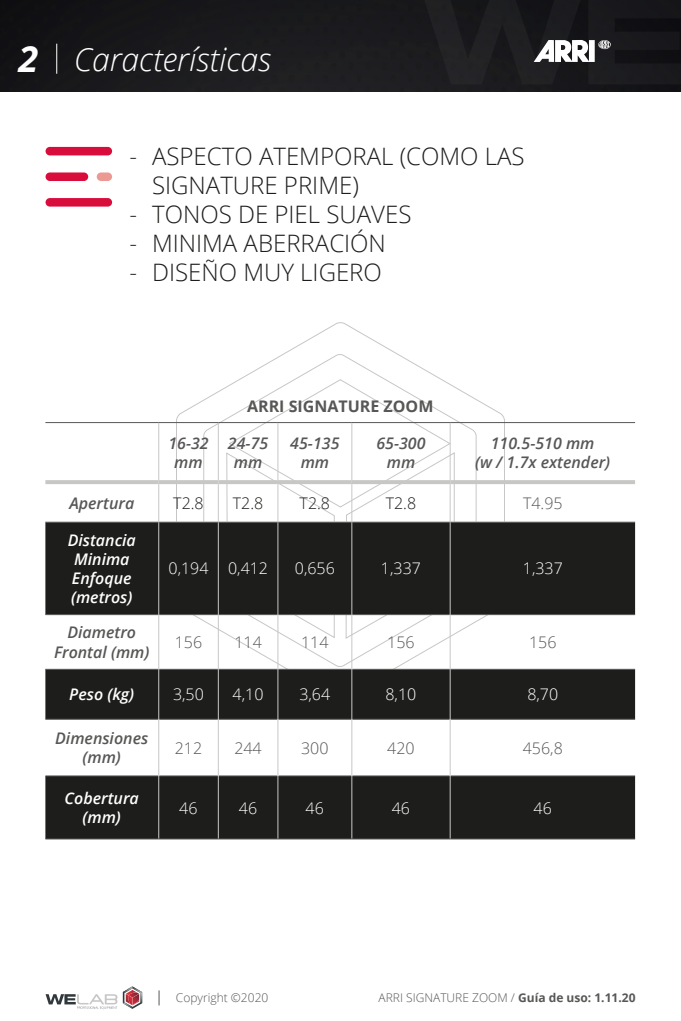
<style>
.page{position:relative;width:681px;height:1021px;background:#fff}
.page>*{position:absolute;margin:0;border:0;box-sizing:border-box;transform-origin:0 0}
.t1{font:italic 700 36px "Open Sans";color:#fff}
.t2{font:italic 300 32px "Open Sans";color:#fff}
.t3{font:300 24px/28.8px "Open Sans";color:#1d1d1b}
.t4{font:italic 600 16px/19.2px "Open Sans";color:#575756;text-align:center}
.t5{font:300 16px "Open Sans";color:#fff}
.t6{font:italic 600 16px/19.2px "Open Sans";color:#fff}
.t7{font:300 16px "Open Sans";color:#575756}
.t8{font:700 16px "Open Sans";color:#575756}
.t9{font:300 16px "Open Sans";color:#1d1d1b}
.t10{font:300 12px "Open Sans";color:#575756}
.s1{font-weight:700}
</style>
<div class="page">
<img style="left:0;top:0;width:680px;height:91px">
<hr style="left:56px;top:44px;width:1px;height:30px;background:#fff">
<svg style="left:176px;top:322px;width:328px;height:199px"></svg>
<svg style="left:46px;top:994px;width:71px;height:15px"></svg>
<svg style="left:123px;top:986px;width:19px;height:22px"></svg>
<svg style="left:158px;top:990px;width:2px;height:15px"></svg>
<svg style="left:533px;top:40px;width:77px;height:22px"></svg>
<svg style="left:45px;top:522px;width:589px;height:316px;fill:#1d1d1b"></svg>
<hr style="left:45px;top:614px;width:113px;height:1px;background:#575756">
<hr style="left:159px;top:614px;width:59px;height:1px;background:#575756">
<hr style="left:219px;top:614px;width:58px;height:1px;background:#575756">
<hr style="left:278px;top:614px;width:73px;height:1px;background:#575756">
<hr style="left:352px;top:614px;width:97px;height:1px;background:#575756">
<hr style="left:450px;top:614px;width:184px;height:1px;background:#575756">
<hr style="left:45px;top:668px;width:113px;height:2px;background:#575756">
<hr style="left:159px;top:668px;width:59px;height:2px;background:#575756">
<hr style="left:219px;top:668px;width:58px;height:2px;background:#575756">
<hr style="left:278px;top:668px;width:73px;height:2px;background:#575756">
<hr style="left:352px;top:668px;width:97px;height:2px;background:#575756">
<hr style="left:450px;top:668px;width:184px;height:2px;background:#575756">
<hr style="left:45px;top:718px;width:113px;height:2px;background:#575756">
<hr style="left:159px;top:718px;width:59px;height:2px;background:#575756">
<hr style="left:219px;top:718px;width:58px;height:2px;background:#575756">
<hr style="left:278px;top:718px;width:73px;height:2px;background:#575756">
<hr style="left:352px;top:718px;width:97px;height:2px;background:#575756">
<hr style="left:450px;top:718px;width:184px;height:2px;background:#575756">
<hr style="left:45px;top:775px;width:113px;height:1px;background:#575756">
<hr style="left:159px;top:775px;width:59px;height:1px;background:#575756">
<hr style="left:219px;top:775px;width:58px;height:1px;background:#575756">
<hr style="left:278px;top:775px;width:73px;height:1px;background:#575756">
<hr style="left:352px;top:775px;width:97px;height:1px;background:#575756">
<hr style="left:450px;top:775px;width:184px;height:1px;background:#575756">
<hr style="left:45px;top:838px;width:114px;height:1px;background:#575756">
<hr style="left:159px;top:838px;width:59px;height:1px;background:#575756">
<hr style="left:218px;top:838px;width:60px;height:1px;background:#575756">
<hr style="left:278px;top:838px;width:73px;height:1px;background:#575756">
<hr style="left:351px;top:838px;width:99px;height:1px;background:#575756">
<hr style="left:450px;top:838px;width:184px;height:1px;background:#575756">
<hr style="left:45px;top:422px;width:114px;height:1px;background:#575756">
<hr style="left:159px;top:422px;width:59px;height:1px;background:#575756">
<hr style="left:218px;top:422px;width:60px;height:1px;background:#575756">
<hr style="left:278px;top:422px;width:73px;height:1px;background:#575756">
<hr style="left:351px;top:422px;width:99px;height:1px;background:#575756">
<hr style="left:450px;top:422px;width:184px;height:1px;background:#575756">
<hr style="left:158px;top:423px;width:1px;height:57px;background:#c7c7c6">
<hr style="left:217px;top:423px;width:2px;height:57px;background:#c7c7c6">
<hr style="left:158px;top:522px;width:1px;height:92px;background:#c7c7c6">
<hr style="left:217px;top:522px;width:2px;height:92px;background:#c7c7c6">
<hr style="left:158px;top:614px;width:1px;height:55px;background:#c7c7c6">
<hr style="left:217px;top:614px;width:2px;height:55px;background:#c7c7c6">
<hr style="left:158px;top:669px;width:1px;height:50px;background:#c7c7c6">
<hr style="left:217px;top:669px;width:2px;height:50px;background:#c7c7c6">
<hr style="left:158px;top:719px;width:1px;height:57px;background:#c7c7c6">
<hr style="left:217px;top:719px;width:2px;height:57px;background:#c7c7c6">
<hr style="left:158px;top:776px;width:1px;height:62px;background:#c7c7c6">
<hr style="left:217px;top:776px;width:2px;height:62px;background:#c7c7c6">
<hr style="left:45px;top:480px;width:114px;height:4px;background:#c7c7c6">
<hr style="left:159px;top:480px;width:59px;height:4px;background:#c7c7c6">
<hr style="left:218px;top:480px;width:60px;height:4px;background:#c7c7c6">
<hr style="left:278px;top:480px;width:73px;height:4px;background:#c7c7c6">
<hr style="left:351px;top:480px;width:99px;height:4px;background:#c7c7c6">
<hr style="left:450px;top:480px;width:184px;height:4px;background:#c7c7c6">
<hr style="left:45px;top:521px;width:114px;height:1px;background:#c7c7c6">
<hr style="left:159px;top:521px;width:59px;height:1px;background:#c7c7c6">
<hr style="left:218px;top:521px;width:60px;height:1px;background:#c7c7c6">
<hr style="left:278px;top:521px;width:73px;height:1px;background:#c7c7c6">
<hr style="left:351px;top:521px;width:99px;height:1px;background:#c7c7c6">
<hr style="left:450px;top:521px;width:184px;height:1px;background:#c7c7c6">
<hr style="left:158px;top:484px;width:1px;height:37px;background:#c7c7c6">
<hr style="left:217px;top:484px;width:2px;height:37px;background:#c7c7c6">
<hr style="left:277px;top:423px;width:1px;height:57px;background:#c7c7c6">
<hr style="left:351px;top:423px;width:1px;height:57px;background:#c7c7c6">
<hr style="left:449px;top:423px;width:1px;height:57px;background:#c7c7c6">
<hr style="left:277px;top:522px;width:1px;height:92px;background:#c7c7c6">
<hr style="left:351px;top:522px;width:1px;height:92px;background:#c7c7c6">
<hr style="left:449px;top:522px;width:1px;height:92px;background:#c7c7c6">
<hr style="left:277px;top:614px;width:1px;height:55px;background:#c7c7c6">
<hr style="left:351px;top:614px;width:1px;height:55px;background:#c7c7c6">
<hr style="left:449px;top:614px;width:1px;height:55px;background:#c7c7c6">
<hr style="left:277px;top:669px;width:1px;height:50px;background:#c7c7c6">
<hr style="left:351px;top:669px;width:1px;height:50px;background:#c7c7c6">
<hr style="left:449px;top:669px;width:1px;height:50px;background:#c7c7c6">
<hr style="left:277px;top:719px;width:1px;height:57px;background:#c7c7c6">
<hr style="left:351px;top:719px;width:1px;height:57px;background:#c7c7c6">
<hr style="left:449px;top:719px;width:1px;height:57px;background:#c7c7c6">
<hr style="left:277px;top:776px;width:1px;height:62px;background:#c7c7c6">
<hr style="left:351px;top:776px;width:1px;height:62px;background:#c7c7c6">
<hr style="left:449px;top:776px;width:1px;height:62px;background:#c7c7c6">
<hr style="left:277px;top:484px;width:1px;height:37px;background:#c7c7c6">
<hr style="left:351px;top:484px;width:1px;height:37px;background:#c7c7c6">
<hr style="left:449px;top:484px;width:1px;height:37px;background:#c7c7c6">
<div style="left:46px;top:147px;width:66px;height:8px;background:#d90d3c;border-radius:4px"></div>
<div style="left:46px;top:172px;width:42px;height:9px;background:#d90d3c;border-radius:4px"></div>
<div style="left:97px;top:172px;width:15px;height:9px;background:#ed9993;border-radius:4px"></div>
<div style="left:46px;top:198px;width:66px;height:8px;background:#d90d3c;border-radius:4px"></div>
<h1 class="t1" style="left:18px;top:33px;width:21px">2</h1>
<h2 class="t2" style="left:74px;top:38px;width:199px">Características</h2>
<h3 class="t3" style="left:152px;top:141px;width:374px;text-indent:-23px">- ASPECTO ATEMPORAL (COMO LAS<br>SIGNATURE PRIME)</h3>
<h3 class="t3" style="left:129px;top:199px;width:283px">- TONOS DE PIEL SUAVES</h3>
<h3 class="t3" style="left:129px;top:228px;width:258px">- MINIMA ABERRACIÓN</h3>
<h3 class="t3" style="left:129px;top:257px;width:254px">- DISEÑO MUY LIGERO</h3>
<p class="t8" style="left:247px;top:394px;width:188px">ARRI SIGNATURE ZOOM</p>
<p class="t4" style="left:168px;top:433px;width:42px">16-32 mm</p>
<p class="t4" style="left:228px;top:433px;width:42px">24-75 mm</p>
<p class="t4" style="left:290px;top:433px;width:51px">45-135 mm</p>
<p class="t4" style="left:376px;top:433px;width:51px">65-300 mm</p>
<p class="t4" style="left:475px;top:433px;width:137px">110.5-510 mm<br>(w / 1.7x extender)</p>
<p class="t4" style="left:69px;top:493px;width:66px">Apertura</p>
<p class="t9" style="left:173px;top:492px;width:32px">T2.8</p>
<p class="t9" style="left:233px;top:492px;width:32px">T2.8</p>
<p class="t9" style="left:299px;top:492px;width:32px">T2.8</p>
<p class="t9" style="left:385px;top:492px;width:32px">T2.8</p>
<p class="t7" style="left:523px;top:492px;width:41px">T4.95</p>
<p class="t6" style="left:68px;top:530px;width:70px">Distancia<br>Minima<br>Enfoque (metros)</p>
<p class="t5" style="left:168px;top:557px;width:101px">0,194 0,412</p>
<p class="t5" style="left:295px;top:557px;width:41px">0,656</p>
<p class="t5" style="left:381px;top:557px;width:41px">1,337</p>
<p class="t5" style="left:522px;top:557px;width:41px">1,337</p>
<p class="t4" style="left:54px;top:622px;width:97px">Diametro<br>Frontal (mm)</p>
<p class="t7" style="left:175px;top:631px;width:29px">156</p>
<p class="t7" style="left:234px;top:631px;width:29px">114</p>
<p class="t7" style="left:301px;top:631px;width:29px">114</p>
<p class="t7" style="left:387px;top:631px;width:29px">156</p>
<p class="t7" style="left:529px;top:631px;width:29px">156</p>
<p class="t6" style="left:69px;top:684px;width:66px">Peso (kg)</p>
<p class="t5" style="left:173px;top:683px;width:32px">3,50</p>
<p class="t5" style="left:232px;top:683px;width:32px">4,10</p>
<p class="t5" style="left:299px;top:683px;width:32px">3,64</p>
<p class="t5" style="left:385px;top:683px;width:32px">8,10</p>
<p class="t5" style="left:527px;top:683px;width:32px">8,70</p>
<p class="t4" style="left:55px;top:728px;width:94px">Dimensiones (mm)</p>
<p class="t7" style="left:175px;top:737px;width:29px">212</p>
<p class="t7" style="left:234px;top:737px;width:29px">244</p>
<p class="t7" style="left:301px;top:737px;width:29px">300</p>
<p class="t7" style="left:387px;top:737px;width:29px">420</p>
<p class="t7" style="left:522px;top:737px;width:41px">456,8</p>
<p class="t6" style="left:65px;top:788px;width:76px;text-align:center">Cobertura (mm)</p>
<p class="t5" style="left:179px;top:796px;width:20px">46</p>
<p class="t5" style="left:239px;top:796px;width:20px">46</p>
<p class="t5" style="left:305px;top:796px;width:20px">46</p>
<p class="t5" style="left:391px;top:796px;width:20px">46</p>
<p class="t5" style="left:533px;top:796px;width:20px">46</p>
<p class="t10" style="left:176px;top:989px;width:94px">Copyright ©2020</p>
<p class="t10" style="left:378px;top:989px;width:258px">ARRI SIGNATURE ZOOM / <span class="s1">Guía de uso: 1.11.20</span></p>
</div>
